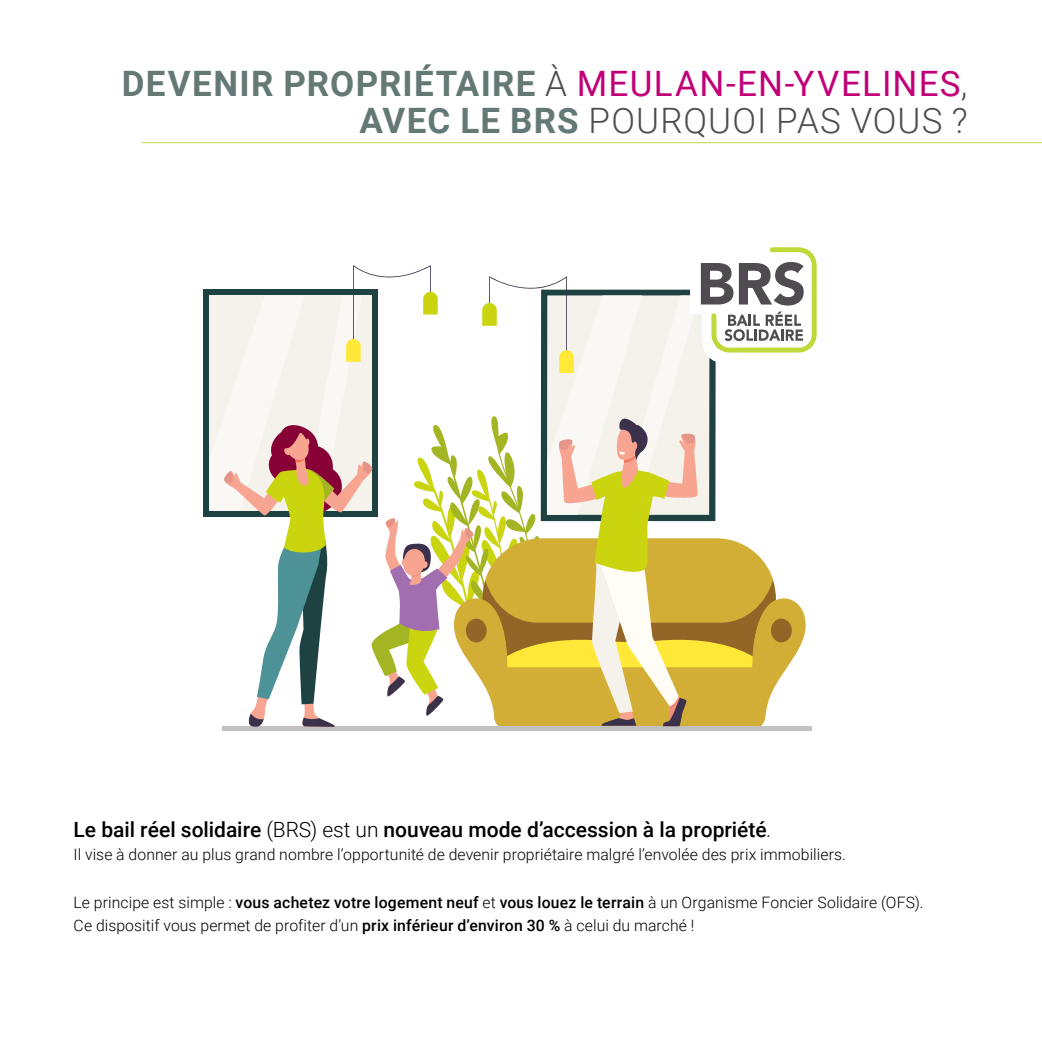
<style>
.page{position:relative;width:1042px;height:1042px;background:#fff}
.page>*{position:absolute;margin:0;border:0;box-sizing:border-box;transform-origin:0 0}
.t1{font:700 35px/36.8px "Roboto";letter-spacing:.04em;color:#647976;text-align:right}
.t2{font:500 21px "Roboto";color:#000}
.t3{font:300 15.75px/23.6px "Roboto";letter-spacing:.005em;color:#000}
.s1{font-weight:300;color:#4f4b51}
.s2{font-weight:400;color:#c10077}
.s3{font-weight:300}
.s4{font-weight:500}
</style>
<div class="page">
<hr style="left:141px;top:142px;width:901px;height:1px;background:#c0d83a">
<svg style="left:203px;top:290px;width:7px;height:227px;fill:#1e4242"></svg>
<div style="left:222px;top:726px;width:590px;height:5px;background:#c1c1c1"></div>
<svg style="left:210px;top:247px;width:607px;height:480px"></svg>
<h1 class="t1" style="left:122px;top:64px;width:847px">DEVENIR PROPRIÉTAIRE <span class="s1">À</span> <span class="s2">MEULAN-EN-YVELINES</span><span class="s1">,<br></span>AVEC LE BRS <span class="s1">POURQUOI PAS VOUS ?</span></h1>
<h2 class="t2" style="left:74px;top:814px;width:699px">Le bail réel solidaire <span class="s3">(BRS) est un</span> nouveau mode d’accession à la propriété<span class="s3">.</span></h2>
<p class="t3" style="left:74px;top:842px;width:774px">Il vise à donner au plus grand nombre l’opportunité de devenir propriétaire malgré l’envolée des prix immobiliers.</p>
<p class="t3" style="left:74px;top:889px;width:851px">Le principe est simple : <span class="s4">vous achetez votre logement neuf</span> et <span class="s4">vous louez le terrain</span> à un Organisme Foncier Solidaire (OFS).<br>Ce dispositif vous permet de profiter d’un <span class="s4">prix inférieur d’environ 30 %</span> à celui du marché !</p>
</div>
